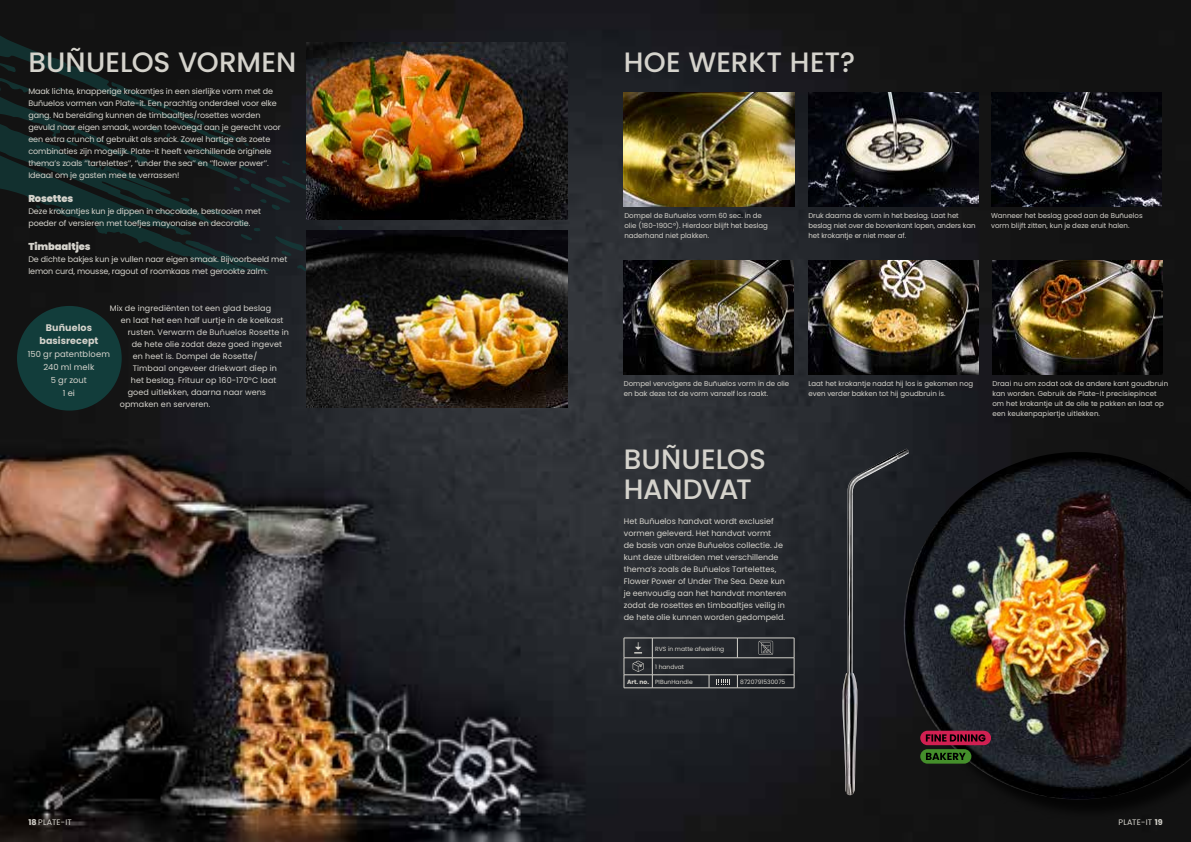
<style>
.page{position:relative;width:1191px;height:842px;background:#fff}
.page>*{position:absolute;margin:0;border:0;box-sizing:border-box;transform-origin:0 0}
.t1{font:500 28px/30px "Poppins";letter-spacing:-.005em;color:#d5d3cc}
.t2{font:900 10px "Poppins";letter-spacing:-.01em;color:#d5d3cc}
.t3{font:700 9.5px/13.1px "Poppins";letter-spacing:.01em;color:#d5d3cc;text-align:center}
.t4{font:8.3px/12.9px "Poppins";letter-spacing:.01em;color:#d5d3cc;text-align:center}
.t5{font:8px/12px "Poppins";letter-spacing:-.01em;color:#d5d3cc}
.t6{font:8px "Poppins";letter-spacing:.01em;color:#d5d3cc}
.t7{font:7px/10px "Poppins";color:#d5d3cc}
.t8{font:6px "Poppins";color:#d5d3cc}
.s1{font-weight:700}
</style>
<div class="page">
<img style="left:0;top:0;width:1191px;height:842px">
<svg style="left:0;top:0;width:386px;height:271px;background:#13191a"></svg>
<img style="left:841px;top:449px;width:67px;height:346px">
<div style="left:906px;top:454px;width:285px;height:365px;background:#000;opacity:.75"></div>
<img style="left:902px;top:452px;width:289px;height:347px">
<div style="left:17px;top:306px;width:105px;height:105px;background:#123d3b;border-radius:50%"></div>
<img style="left:306px;top:43px;width:261px;height:176px">
<img style="left:306px;top:231px;width:261px;height:176px">
<div style="left:920px;top:731px;width:71px;height:14px;background:#d12052;border-radius:7px"></div>
<svg style="left:925px;top:734px;width:60px;height:8px"></svg>
<div style="left:920px;top:749px;width:51px;height:15px;background:#448e2b;border-radius:7px"></div>
<svg style="left:926px;top:753px;width:39px;height:7px"></svg>
<img style="left:808px;top:93px;width:170px;height:113px">
<img style="left:808px;top:261px;width:170px;height:113px">
<img style="left:992px;top:261px;width:170px;height:113px">
<img style="left:624px;top:93px;width:170px;height:113px">
<img style="left:991px;top:93px;width:170px;height:113px">
<hr style="left:652px;top:638px;width:57px;height:1px;background:#d5d3cc">
<hr style="left:737px;top:638px;width:57px;height:1px;background:#d5d3cc">
<hr style="left:652px;top:658px;width:57px;height:1px;background:#d5d3cc">
<svg style="left:709px;top:638px;width:29px;height:21px"></svg>
<hr style="left:737px;top:658px;width:57px;height:1px;background:#d5d3cc">
<hr style="left:652px;top:675px;width:57px;height:1px;background:#d5d3cc">
<hr style="left:737px;top:675px;width:57px;height:1px;background:#d5d3cc">
<svg style="left:794px;top:638px;width:1px;height:50px"></svg>
<hr style="left:737px;top:688px;width:57px;height:1px;background:#d5d3cc">
<hr style="left:652px;top:688px;width:57px;height:1px;background:#d5d3cc">
<svg style="left:758px;top:641px;width:15px;height:14px"></svg>
<svg style="left:624px;top:638px;width:29px;height:51px"></svg>
<svg style="left:709px;top:675px;width:29px;height:14px"></svg>
<img style="left:623px;top:261px;width:170px;height:113px">
<h1 class="t1" style="left:28px;top:47px;width:269px">BUÑUELOS VORMEN</h1>
<p class="t5" style="left:28px;top:85px;width:254px">Maak lichte, knapperige krokantjes in een sierlijke vorm met de Buñuelos vormen van Plate-it. Een prachtig onderdeel voor elke gang. Na bereiding kunnen de timbaaltjes/rosettes worden gevuld naar eigen smaak, worden toevoegd aan je gerecht voor een extra crunch of gebruikt als snack. Zowel hartige als zoete combinaties zijn mogelijk. Plate-it heeft verschillende originele thema’s zoals ‘’tartelettes’’, ‘’under the sea’’ en ‘’flower power’’.<br>Ideaal om je gasten mee te verrassen!</p>
<p class="t2" style="left:28px;top:193px;width:46px">Rosettes</p>
<p class="t5" style="left:28px;top:205px;width:234px">Deze krokantjes kun je dippen in chocolade, bestrooien met poeder of versieren met toefjes mayonaise en decoratie.</p>
<p class="t2" style="left:28px;top:241px;width:64px">Timbaaltjes</p>
<p class="t5" style="left:28px;top:253px;width:260px">De dichte bakjes kun je vullen naar eigen smaak. Bijvoorbeeld met lemon curd, mousse, ragout of roomkaas met gerookte zalm.</p>
<p class="t6" style="left:110px;top:303px;width:163px">Mix de ingrediënten tot een glad beslag</p>
<p class="t6" style="left:121px;top:315px;width:164px">en laat het een half uurtje in de koelkast</p>
<p class="t6" style="left:128px;top:327px;width:162px">rusten. Verwarm de Buñuelos Rosette in</p>
<p class="t6" style="left:132px;top:339px;width:152px">de hete olie zodat deze goed ingevet</p>
<p class="t6" style="left:133px;top:351px;width:126px">en heet is. Dompel de Rosette/</p>
<p class="t6" style="left:133px;top:363px;width:146px">Timbaal ongeveer driekwart diep in</p>
<p class="t6" style="left:131px;top:375px;width:147px">het beslag. Frituur op 160-170°C laat</p>
<p class="t6" style="left:128px;top:387px;width:140px">goed uitlekken, daarna naar wens</p>
<p class="t6" style="left:120px;top:399px;width:92px">opmaken en serveren.</p>
<p class="t3" style="left:39px;top:321px;width:60px">Buñuelos basisrecept</p>
<p class="t4" style="left:28px;top:348px;width:84px">150 gr patentbloem<br>240 ml melk<br>5 gr zout<br>1 ei</p>
<h1 class="t1" style="left:624px;top:47px;width:233px">HOE WERKT HET?</h1>
<p class="t7" style="left:624px;top:210px;width:145px">Dompel de Buñuelos vorm 60 sec. in de olie (180-190C°). Hierdoor blijft het beslag naderhand niet plakken.</p>
<p class="t7" style="left:808px;top:210px;width:169px">Druk daarna de vorm in het beslag. Laat het beslag niet over de bovenkant lopen, anders kan het krokantje er niet meer af.</p>
<p class="t7" style="left:991px;top:211px;width:153px">Wanneer het beslag goed aan de Buñuelos vorm blijft zitten, kun je deze eruit halen.</p>
<p class="t7" style="left:624px;top:378px;width:167px">Dompel vervolgens de Buñuelos vorm in de olie en bak deze tot de vorm vanzelf los raakt.</p>
<h1 class="t1" style="left:624px;top:445px;width:144px">BUÑUELOS<br>HANDVAT</h1>
<p class="t5" style="left:624px;top:515px;width:164px">Het Buñuelos handvat wordt exclusief vormen geleverd. Het handvat vormt<br>de basis van onze Buñuelos collectie. Je kunt deze uitbreiden met verschillende thema’s zoals de Buñuelos Tartelettes, Flower Power of Under The Sea. Deze kun je eenvoudig aan het handvat monteren zodat de rosettes en timbaaltjes veilig in de hete olie kunnen worden gedompeld.</p>
<p class="t8" style="left:655px;top:645px;width:71px">RVS in matte afwerking</p>
<p class="t8" style="left:655px;top:664px;width:30px">1 handvat</p>
<p class="t8" style="left:627px;top:679px;width:67px"><span class="s1">Art. no.</span> PIBunHandle</p>
<p class="t8" style="left:740px;top:679px;width:47px">8720791530075</p>
<p class="t7" style="left:808px;top:379px;width:166px">Laat het krokantje nadat hij los is gekomen nog even verder bakken tot hij goudbruin is.</p>
<p class="t7" style="left:992px;top:379px;width:177px">Draai nu om zodat ook de andere kant goudbruin kan worden. Gebruik de Plate-it precisiepincet om het krokantje uit de olie te pakken en laat op een keukenpapiertje uitlekken.</p>
<p class="t5" style="left:28px;top:816px;width:45px"><span class="s1">18</span> PLATE-IT</p>
<p class="t5" style="left:1118px;top:816px;width:46px">PLATE-IT <span class="s1">19</span></p>
</div>
